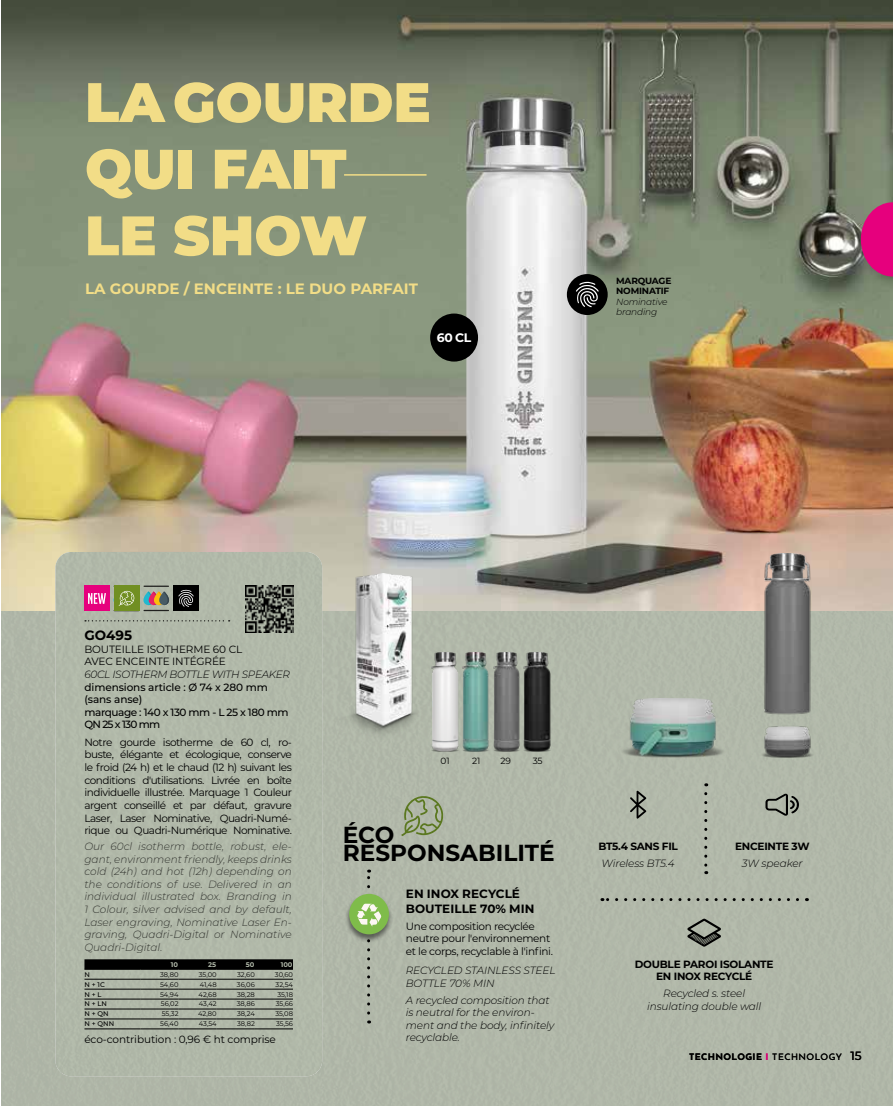
<style>
.page{position:relative;width:893px;height:1106px;background:#fff}
.page>*{position:absolute;margin:0;border:0;box-sizing:border-box;transform-origin:0 0}
.t1{font:900 55.5px/66.6px "Montserrat";color:#f2dd87}
.t2{font:700 23.25px/18px "Montserrat";color:#000}
.t3{font:700 15px "Montserrat";color:#f2dd87}
.t4{font:700 13.5px "Montserrat";color:#000}
.t5{font:700 12.3px "Montserrat";color:#fff}
.t6{font:700 12px/15px "Montserrat";letter-spacing:.005em;color:#000}
.t7{font:10.5px/12.6px "Montserrat";letter-spacing:-.03em;color:#000}
.t8{font:italic 300 10.5px/12.6px "Montserrat";color:#4a4a49;text-align:justify}
.t9{font:italic 300 10.5px/12.6px "Montserrat";letter-spacing:-.01em;color:#000}
.t10{font:500 10.5px/12.6px "Montserrat";letter-spacing:-.015em;color:#000}
.t11{font:10.5px/12.6px "Montserrat";letter-spacing:-.01em;color:#000}
.t12{font:700 10.5px/12.6px "Montserrat";letter-spacing:-.025em;color:#000;text-align:center}
.t13{font:italic 300 10.5px "Montserrat";letter-spacing:-.03em;color:#000}
.t14{font:700 9px "Josefin Sans";letter-spacing:.04em;color:#000}
.t15{font:italic 300 9px/10.5px "Montserrat";letter-spacing:-.02em;color:#000}
.t16{font:700 9px/10.5px "Montserrat";letter-spacing:-.02em;color:#000}
.t17{font:9px "Montserrat";letter-spacing:-.01em;color:#000}
.t18{font:6.75px "Montserrat";color:#000}
.t19{font:500 6.75px "Montserrat";color:#000}
.t20{font:700 6.75px "Montserrat";color:#fff}
.s1{color:#e6007d}
.s2{font-weight:400}
.s3{font-family:"Montserrat";font-weight:500;font-size:12px}
</style>
<div class="page">
<div style="left:2px;top:586px;width:891px;height:520px;background:#b0b8a9"></div>
<img style="left:2px;top:0;width:891px;height:610px">
<div style="left:55px;top:552px;width:267px;height:524px;background:#b1b9a9"></div>
<div style="left:430px;top:313px;width:48px;height:48px;background:#000;border-radius:50%"></div>
<img style="left:431px;top:652px;width:28px;height:99px">
<img style="left:462px;top:652px;width:27px;height:99px">
<img style="left:493px;top:652px;width:27px;height:99px">
<img style="left:523px;top:652px;width:28px;height:99px">
<svg style="left:84px;top:959px;width:209px;height:10px;background:#050605"></svg>
<hr style="left:84px;top:969px;width:56px;height:1px;background:#000">
<hr style="left:140px;top:969px;width:38px;height:1px;background:#000">
<hr style="left:178px;top:969px;width:39px;height:1px;background:#000">
<hr style="left:217px;top:969px;width:38px;height:1px;background:#000">
<hr style="left:255px;top:969px;width:38px;height:1px;background:#000">
<hr style="left:84px;top:979px;width:56px;height:1px;background:#000">
<hr style="left:140px;top:979px;width:38px;height:1px;background:#000">
<hr style="left:178px;top:979px;width:39px;height:1px;background:#000">
<hr style="left:217px;top:979px;width:38px;height:1px;background:#000">
<hr style="left:255px;top:979px;width:38px;height:1px;background:#000">
<hr style="left:84px;top:988px;width:56px;height:1px;background:#000">
<hr style="left:140px;top:988px;width:38px;height:1px;background:#000">
<hr style="left:178px;top:988px;width:39px;height:1px;background:#000">
<hr style="left:217px;top:988px;width:38px;height:1px;background:#000">
<hr style="left:255px;top:988px;width:38px;height:1px;background:#000">
<hr style="left:84px;top:998px;width:56px;height:1px;background:#000">
<hr style="left:140px;top:998px;width:38px;height:1px;background:#000">
<hr style="left:178px;top:998px;width:39px;height:1px;background:#000">
<hr style="left:217px;top:998px;width:38px;height:1px;background:#000">
<hr style="left:255px;top:998px;width:38px;height:1px;background:#000">
<hr style="left:84px;top:1008px;width:56px;height:1px;background:#000">
<hr style="left:140px;top:1008px;width:38px;height:1px;background:#000">
<hr style="left:178px;top:1008px;width:39px;height:1px;background:#000">
<hr style="left:217px;top:1008px;width:38px;height:1px;background:#000">
<hr style="left:255px;top:1008px;width:38px;height:1px;background:#000">
<hr style="left:84px;top:1018px;width:56px;height:1px;background:#000">
<hr style="left:140px;top:1018px;width:38px;height:1px;background:#000">
<hr style="left:178px;top:1018px;width:39px;height:1px;background:#000">
<hr style="left:217px;top:1018px;width:38px;height:1px;background:#000">
<hr style="left:255px;top:1018px;width:38px;height:1px;background:#000">
<hr style="left:84px;top:1028px;width:56px;height:1px;background:#000">
<hr style="left:140px;top:1028px;width:38px;height:1px;background:#000">
<hr style="left:178px;top:1028px;width:39px;height:1px;background:#000">
<hr style="left:217px;top:1028px;width:38px;height:1px;background:#000">
<hr style="left:255px;top:1028px;width:38px;height:1px;background:#000">
<img style="left:246px;top:585px;width:47px;height:48px">
<svg style="left:85px;top:620px;width:145px;height:1px"></svg>
<hr style="left:144px;top:585px;width:25px;height:2px;background:#21211f">
<div style="left:173px;top:585px;width:26px;height:26px;background:#000"></div>
<svg style="left:178px;top:590px;width:16px;height:17px"></svg>
<div style="left:114px;top:585px;width:25px;height:26px;background:#718f22"></div>
<svg style="left:118px;top:588px;width:51px;height:23px"></svg>
<div style="left:84px;top:585px;width:25px;height:26px;background:#e6007d"></div>
<svg style="left:88px;top:593px;width:18px;height:11px"></svg>
<svg style="left:401px;top:796px;width:43px;height:40px"></svg>
<div style="left:344px;top:893px;width:50px;height:50px;background:#000;opacity:.49"></div>
<div style="left:349px;top:893px;width:40px;height:41px;background:#7fbc4a;border-radius:50%"></div>
<svg style="left:357px;top:869px;width:24px;height:144px"></svg>
<img style="left:623px;top:698px;width:100px;height:60px">
<img style="left:329px;top:574px;width:92px;height:162px">
<svg style="left:630px;top:790px;width:16px;height:28px"></svg>
<svg style="left:765px;top:793px;width:34px;height:22px"></svg>
<svg style="left:687px;top:918px;width:34px;height:28px"></svg>
<svg style="left:704px;top:793px;width:3px;height:81px"></svg>
<svg style="left:602px;top:898px;width:195px;height:3px"></svg>
<hr style="left:344px;top:174px;width:83px;height:2px;background:#f2dd87">
<div style="left:567px;top:274px;width:41px;height:41px;background:#000;border-radius:50%"></div>
<svg style="left:576px;top:282px;width:23px;height:25px"></svg>
<svg style="left:861px;top:202px;width:32px;height:74px;background:#ce1b79"></svg>
<img style="left:760px;top:554px;width:56px;height:203px">
<h1 class="t1" style="left:85px;top:70px;width:347px">LA GOURDE<br>QUI FAIT<br>LE SHOW</h1>
<h3 class="t3" style="left:85px;top:277px;width:334px">LA GOURDE / ENCEINTE : LE DUO PARFAIT</h3>
<p class="t5" style="left:437px;top:328px;width:36px">60 CL</p>
<p class="t16" style="left:616px;top:275px;width:57px">MARQUAGE<br>NOMINATIF</p>
<p class="t15" style="left:616px;top:296px;width:53px">Nominative branding</p>
<p class="t4" style="left:84px;top:625px;width:49px">GO495</p>
<p class="t11" style="left:84px;top:642px;width:159px">BOUTEILLE ISOTHERME 60 CL<br>AVEC ENCEINTE INTÉGRÉE</p>
<p class="t13" style="left:84px;top:667px;width:207px">60CL ISOTHERM BOTTLE WITH SPEAKER</p>
<p class="t10" style="left:84px;top:680px;width:206px">dimensions article : Ø 74 x 280 mm (sans anse)<br>marquage : 140 x 130 mm - L 25 x 180 mm<br>QN 25 x 130 mm</p>
<p class="t7" style="left:84px;top:735px;width:209px;text-align:justify">Notre gourde isotherme de 60 cl, ro&shy;buste, élégante et écologique, conserve le froid (24 h) et le chaud (12 h) suivant les conditions d'utilisations. Livrée en boîte individuelle illustrée. Marquage 1 Couleur argent conseillé et par défaut, gravure Laser, Laser Nominative, Quadri-Numé&shy;rique ou Quadri-Numérique Nominative.</p>
<p class="t8" style="left:84px;top:839px;width:209px">Our 60cl isotherm bottle, robust, ele&shy;gant, environment friendly, keeps drinks cold (24h) and hot (12h) depending on the conditions of use. Delivered in an individual illustrated box. Branding in 1 Colour, silver advised and by default, Laser engraving, Nominative Laser En&shy;graving, Quadri-Digital or Nominative Quadri-Digital.</p>
<p class="t20" style="left:171px;top:959px;width:9px">10</p>
<p class="t20" style="left:208px;top:959px;width:9px">25</p>
<p class="t20" style="left:246px;top:959px;width:10px">50</p>
<p class="t20" style="left:281px;top:959px;width:13px">100</p>
<p class="t19" style="left:84px;top:969px;width:7px">N</p>
<p class="t18" style="left:160px;top:969px;width:20px">38,80</p>
<p class="t18" style="left:199px;top:969px;width:19px">35,00</p>
<p class="t18" style="left:237px;top:969px;width:19px">32,60</p>
<p class="t18" style="left:275px;top:969px;width:20px">30,60</p>
<p class="t19" style="left:84px;top:979px;width:22px">N + 1C</p>
<p class="t18" style="left:160px;top:979px;width:20px">54,60</p>
<p class="t18" style="left:200px;top:979px;width:18px">41,48</p>
<p class="t18" style="left:237px;top:979px;width:19px">36,06</p>
<p class="t18" style="left:276px;top:979px;width:19px">32,54</p>
<p class="t19" style="left:84px;top:989px;width:19px">N + L</p>
<p class="t18" style="left:160px;top:989px;width:20px">54,94</p>
<p class="t18" style="left:199px;top:989px;width:20px">42,68</p>
<p class="t18" style="left:237px;top:989px;width:19px">38,28</p>
<p class="t18" style="left:277px;top:989px;width:17px">35,18</p>
<p class="t19" style="left:85px;top:999px;width:24px">N + LN</p>
<p class="t18" style="left:161px;top:999px;width:19px">56,02</p>
<p class="t18" style="left:199px;top:999px;width:19px">43,42</p>
<p class="t18" style="left:237px;top:999px;width:20px">38,86</p>
<p class="t18" style="left:276px;top:999px;width:19px">35,66</p>
<p class="t19" style="left:85px;top:1009px;width:26px">N + QN</p>
<p class="t18" style="left:162px;top:1009px;width:18px">55,32</p>
<p class="t18" style="left:198px;top:1009px;width:20px">42,80</p>
<p class="t18" style="left:237px;top:1009px;width:19px">38,24</p>
<p class="t18" style="left:275px;top:1009px;width:19px">35,08</p>
<p class="t19" style="left:85px;top:1019px;width:31px">N + QNN</p>
<p class="t18" style="left:160px;top:1019px;width:20px">56,40</p>
<p class="t18" style="left:199px;top:1019px;width:19px">43,54</p>
<p class="t18" style="left:237px;top:1019px;width:19px">38,82</p>
<p class="t18" style="left:276px;top:1019px;width:18px">35,56</p>
<p class="t11" style="left:84px;top:1032px;width:193px">éco-contribution : 0,96 € ht comprise</p>
<p class="t17" style="left:441px;top:755px;width:11px">01</p>
<p class="t17" style="left:472px;top:755px;width:10px">21</p>
<p class="t17" style="left:501px;top:755px;width:12px">29</p>
<p class="t17" style="left:533px;top:755px;width:11px">35</p>
<h2 class="t2" style="left:343px;top:824px;width:214px">ÉCO<br>RESPONSABILITÉ</h2>
<p class="t6" style="left:406px;top:885px;width:130px">EN INOX RECYCLÉ<br>BOUTEILLE 70% MIN</p>
<p class="t7" style="left:406px;top:919px;width:149px">Une composition recyclée neutre pour l'environnement et le corps, recyclable à l'infini.</p>
<p class="t9" style="left:406px;top:963px;width:151px">RECYCLED STAINLESS STEEL<br>BOTTLE 70% MIN</p>
<p class="t9" style="left:406px;top:993px;width:150px">A recycled composition that is neutral for the environ&shy;ment and the body, infinitely recyclable.</p>
<p class="t12" style="left:598px;top:839px;width:81px">BT5.4 SANS FIL</p>
<p class="t9" style="left:602px;top:856px;width:75px">Wireless BT5.4</p>
<p class="t12" style="left:735px;top:839px;width:76px">ENCEINTE 3W</p>
<p class="t9" style="left:742px;top:856px;width:62px">3W speaker</p>
<p class="t12" style="left:635px;top:957px;width:140px">DOUBLE PAROI ISOLANTE<br>EN INOX RECYCLÉ</p>
<p class="t9" style="left:647px;top:987px;width:116px;text-align:center">Recycled s. steel insulating double wall</p>
<p class="t14" style="left:689px;top:1048px;width:174px">TECHNOLOGIE <span class="s1">I</span> <span class="s2">TECHNOLOGY</span> <span class="s3">15</span></p>
</div>
